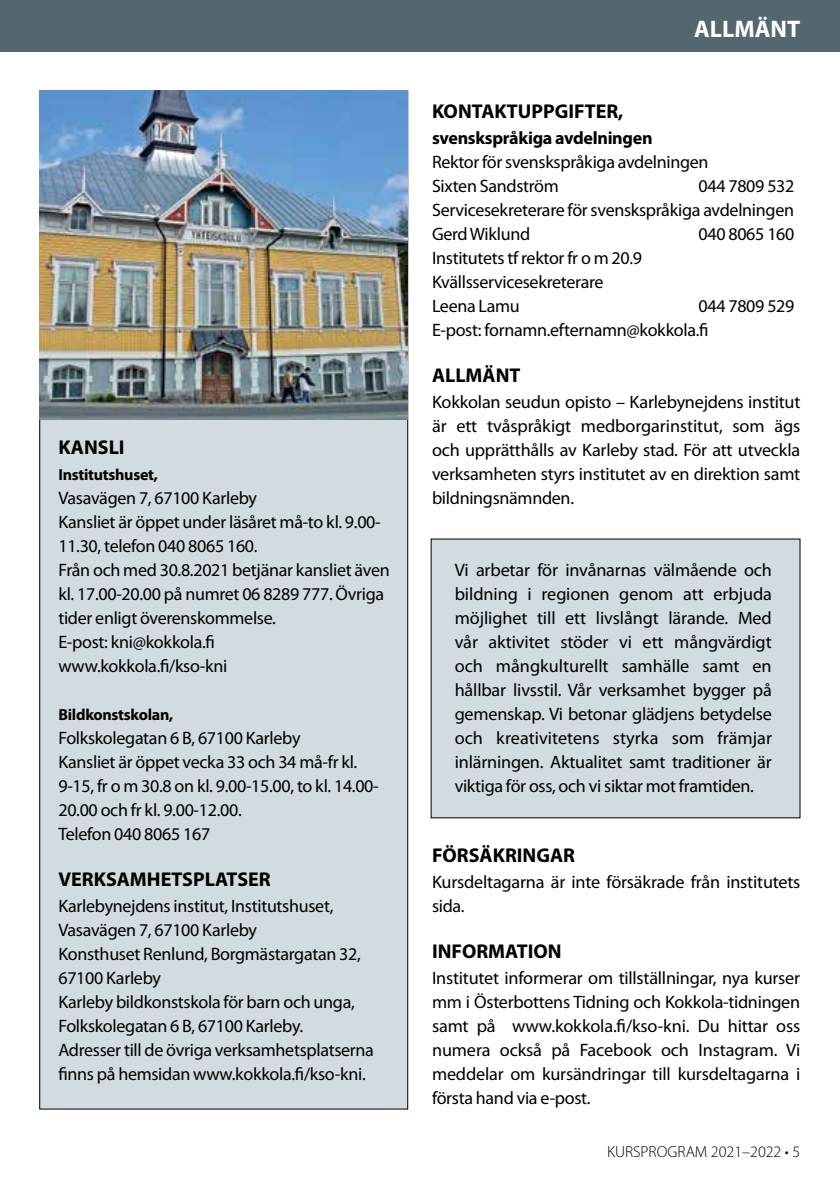
<style>
.page{position:relative;width:840px;height:1191px;background:#fff}
.page>*{position:absolute;margin:0;border:0;box-sizing:border-box;transform-origin:0 0}
.t1{font:700 24px "Myriad Pro";color:#fff}
.t2{font:700 20px "Myriad Pro";color:#000}
.t3{font:18px/24px "Myriad Pro";letter-spacing:-.015em;color:#000}
.t4{font:700 18px "Myriad Pro";letter-spacing:-.015em;color:#000}
.t5{font:700 16px "Myriad Pro";letter-spacing:-.015em;color:#000}
.t6{font:300 16px "Myriad Pro";color:#000}
</style>
<div class="page">
<div style="left:0;top:0;width:839px;height:51px;background:#546670"></div>
<div style="left:431px;top:539px;width:368px;height:279px;background:#d2dbe0"></div>
<div style="left:40px;top:91px;width:367px;height:1018px;background:#d2dbe0"></div>
<img style="left:40px;top:91px;width:368px;height:328px">
<p class="t2" style="left:58px;top:436px;width:68px">KANSLI</p>
<p class="t5" style="left:58px;top:466px;width:101px">Institutshuset,</p>
<p class="t3" style="left:58px;top:486px;width:332px">Vasavägen 7, 67100 Karleby<br>Kansliet är öppet under läsåret må-to kl. 9.00- 11.30, telefon 040 8065 160.<br>Från och med 30.8.2021 betjänar kansliet även kl. 17.00-20.00 på numret 06 8289 777. Övriga tider enligt överenskommelse.<br>E-post: kni@kokkola.fi<br>www.kokkola.fi/kso-kni</p>
<p class="t5" style="left:58px;top:706px;width:116px">Bildkonstskolan,</p>
<p class="t3" style="left:58px;top:726px;width:322px">Folkskolegatan 6 B, 67100 Karleby<br>Kansliet är öppet vecka 33 och 34 må-fr kl.<br>9-15, fr o m 30.8 on kl. 9.00-15.00, to kl. 14.00- 20.00 och fr kl. 9.00-12.00.<br>Telefon 040 8065 167</p>
<p class="t2" style="left:58px;top:868px;width:214px">VERKSAMHETSPLATSER</p>
<p class="t3" style="left:58px;top:894px;width:317px">Karlebynejdens institut, Institutshuset, Vasavägen 7, 67100 Karleby<br>Konsthuset Renlund, Borgmästargatan 32, 67100 Karleby<br>Karleby bildkonstskola för barn och unga, Folkskolegatan 6 B, 67100 Karleby.<br>Adresser till de övriga verksamhetsplatserna finns på hemsidan www.kokkola.fi/kso-kni.</p>
<h1 class="t1" style="left:693px;top:15px;width:108px">ALLMÄNT</h1>
<p class="t2" style="left:432px;top:100px;width:193px">KONTAKTUPPGIFTER,</p>
<p class="t4" style="left:432px;top:128px;width:222px">svenskspråkiga avdelningen</p>
<p class="t3" style="left:432px;top:150px;width:278px">Rektor för svenskspråkiga avdelningen<br>Sixten Sandström</p>
<p class="t3" style="left:432px;top:174px;width:364px;text-align:justify;text-indent:266px">044 7809 532<br>Servicesekreterare för svenskspråkiga avdelningen Gerd Wiklund</p>
<p class="t3" style="left:698px;top:222px;width:97px">040 8065 160</p>
<p class="t3" style="left:432px;top:246px;width:211px">Institutets tf rektor fr o m 20.9<br>Kvällsservicesekreterare<br>Leena Lamu</p>
<p class="t3" style="left:432px;top:294px;width:364px;text-indent:266px">044 7809 529<br>E-post: fornamn.efternamn@kokkola.fi</p>
<p class="t2" style="left:432px;top:364px;width:90px">ALLMÄNT</p>
<p class="t3" style="left:432px;top:390px;width:370px;text-align:justify">Kokkolan seudun opisto – Karlebynejdens institut är ett tvåspråkigt medborgarinstitut, som ägs och upprätthålls av Karleby stad. För att utveckla verksamheten styrs institutet av en direktion samt bildningsnämnden.</p>
<p class="t3" style="left:454px;top:558px;width:319px;text-align:justify">Vi arbetar för invånarnas välmående och bildning i regionen genom att erbjuda möjlighet till ett livslångt lärande. Med vår aktivitet stöder vi ett mångvärdigt och mångkulturellt samhälle samt en hållbar livsstil. Vår verksamhet bygger på gemenskap. Vi betonar glädjens betydelse och kreativitetens styrka som främjar inlärningen. Aktualitet samt traditioner är viktiga för oss, och vi siktar mot framtiden.</p>
<p class="t2" style="left:432px;top:844px;width:144px">FÖRSÄKRINGAR</p>
<p class="t3" style="left:432px;top:870px;width:370px">Kursdeltagarna är inte försäkrade från institutets sida.</p>
<p class="t2" style="left:432px;top:940px;width:131px">INFORMATION</p>
<p class="t3" style="left:432px;top:966px;width:369px;text-align:justify">Institutet informerar om tillställningar, nya kurser mm i Österbottens Tidning och Kokkola-tidningen samt på www.kokkola.fi/kso-kni. Du hittar oss numera också på Facebook och Instagram. Vi meddelar om kursändringar till kursdeltagarna i första hand via e-post.</p>
<p class="t6" style="left:606px;top:1142px;width:194px">KURSPROGRAM 2021–2022 • 5</p>
</div>
